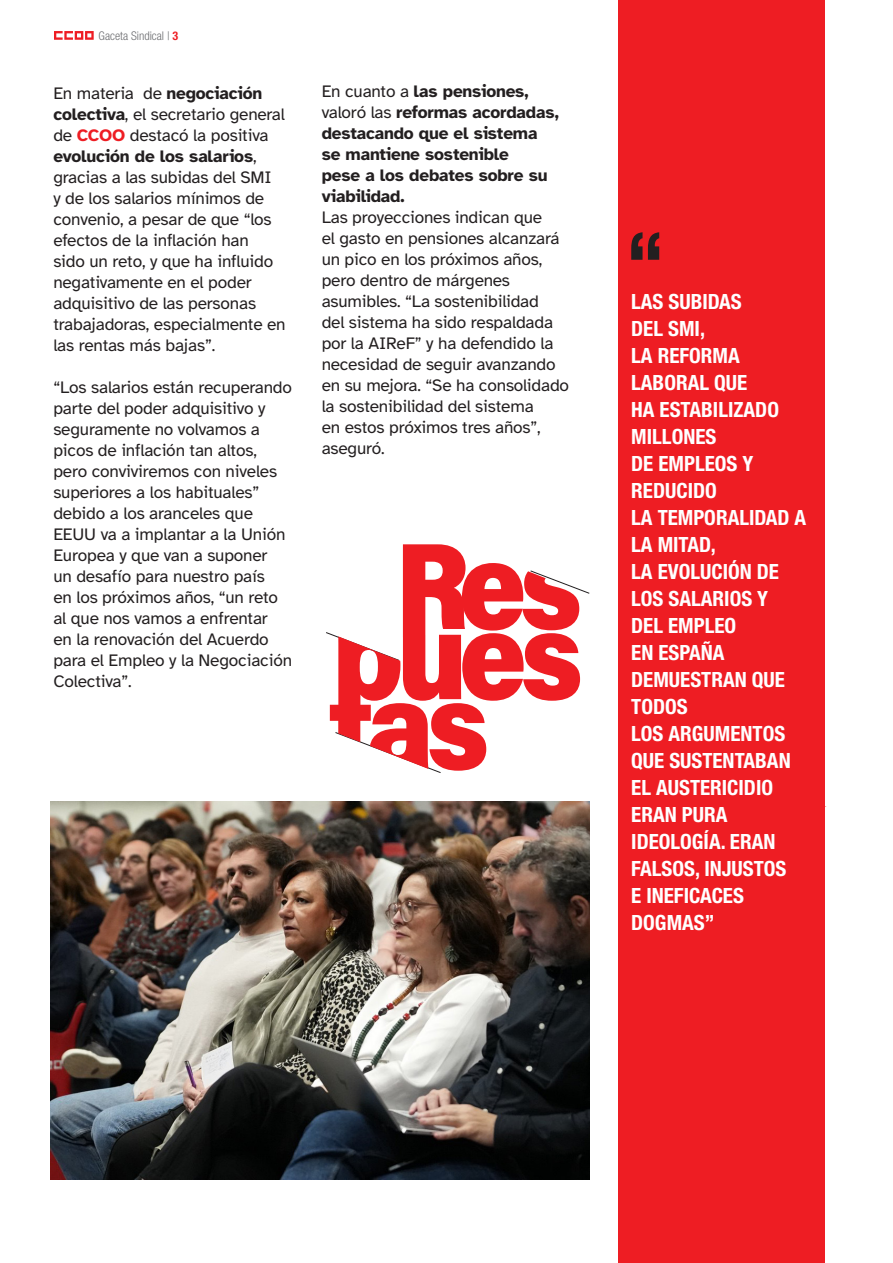
<style>
.page{position:relative;width:893px;height:1263px;background:#fff}
.page>*{position:absolute;margin:0;border:0;box-sizing:border-box;transform-origin:0 0}
.t1{font:700 condensed 21px/27px "Helvetica Neue LT Std";color:#fff}
.t2{font:17.25px/21px "Atkinson Hyperlegible";letter-spacing:-.01em;color:#231f20}
.t3{font:700 17.25px/21px "Atkinson Hyperlegible";letter-spacing:-.01em;color:#231f20}
.t4{font:300 condensed 12px "Helvetica Neue LT Std";color:#6c6d70}
.s1{font-weight:700;color:#ee1d23}
.s2{font-weight:700}
.s3{font-weight:400}
</style>
<div class="page">
<svg style="left:54px;top:31px;width:40px;height:9px"></svg>
<div style="left:618px;top:0;width:207px;height:1263px;background:#ee1d23"></div>
<svg style="left:326px;top:544px;width:264px;height:229px"></svg>
<img style="left:50px;top:801px;width:539px;height:378px">
<svg style="left:631px;top:232px;width:28px;height:28px"></svg>
<p class="t4" style="left:99px;top:28px;width:81px">Gaceta Sindical | <span class="s1">3</span></p>
<p class="t2" style="left:53px;top:83px;width:234px">En materia de <span class="s2">negociación colectiva</span>, el secretario general de <span class="s1">CCOO</span> destacó la positiva <span class="s2">evolución de los salarios</span>, gracias a las subidas del SMI<br>y de los salarios mínimos de convenio, a pesar de que “los efectos de la inflación han<br>sido un reto, y que ha influido negativamente en el poder adquisitivo de las personas trabajadoras, especialmente en las rentas más bajas”.</p>
<p class="t2" style="left:53px;top:377px;width:240px">“Los salarios están recuperando parte del poder adquisitivo y seguramente no volvamos a picos de inflación tan altos, pero conviviremos con niveles superiores a los habituales” debido a los aranceles que<br>EEUU va a implantar a la Unión<br>Europea y que van a suponer<br>un desafío para nuestro país<br>en los próximos años, “un reto al que nos vamos a enfrentar<br>en la renovación del Acuerdo para el Empleo y la Negociación<br>Colectiva”.</p>
<p class="t3" style="left:322px;top:81px;width:239px"><span class="s3">En cuanto a</span> las pensiones, <span class="s3">valoró las</span> reformas acordadas, destacando que el sistema se mantiene sostenible<br>pese a los debates sobre su viabilidad.</p>
<p class="t2" style="left:322px;top:207px;width:249px">Las proyecciones indican que<br>el gasto en pensiones alcanzará un pico en los próximos años, pero dentro de márgenes asumibles. “La sostenibilidad<br>del sistema ha sido respaldada por la AIReF” y ha defendido la necesidad de seguir avanzando en su mejora. “Se ha consolidado la sostenibilidad del sistema<br>en estos próximos tres años”, aseguró.</p>
<p class="t1" style="left:631px;top:288px;width:112px">LAS SUBIDAS</p>
<p class="t1" style="left:631px;top:315px;width:75px">DEL SMI,</p>
<p class="t1" style="left:631px;top:342px;width:117px">LA REFORMA<br>LABORAL QUE</p>
<p class="t1" style="left:631px;top:396px;width:149px">HA ESTABILIZADO<br>MILLONES</p>
<p class="t1" style="left:631px;top:450px;width:124px">DE EMPLEOS Y<br>REDUCIDO</p>
<p class="t1" style="left:631px;top:504px;width:177px">LA TEMPORALIDAD A<br>LA MITAD,</p>
<p class="t1" style="left:631px;top:558px;width:149px">LA EVOLUCIÓN DE<br>LOS SALARIOS Y</p>
<p class="t1" style="left:631px;top:612px;width:155px">DEL EMPLEO<br>EN ESPAÑA<br>DEMUESTRAN QUE<br>TODOS</p>
<p class="t1" style="left:631px;top:720px;width:161px">LOS ARGUMENTOS<br>QUE SUSTENTABAN</p>
<p class="t1" style="left:631px;top:774px;width:157px">EL AUSTERICIDIO<br>ERAN PURA<br>IDEOLOGÍA. ERAN<br>FALSOS, INJUSTOS<br>E INEFICACES<br>DOGMAS”</p>
</div>
